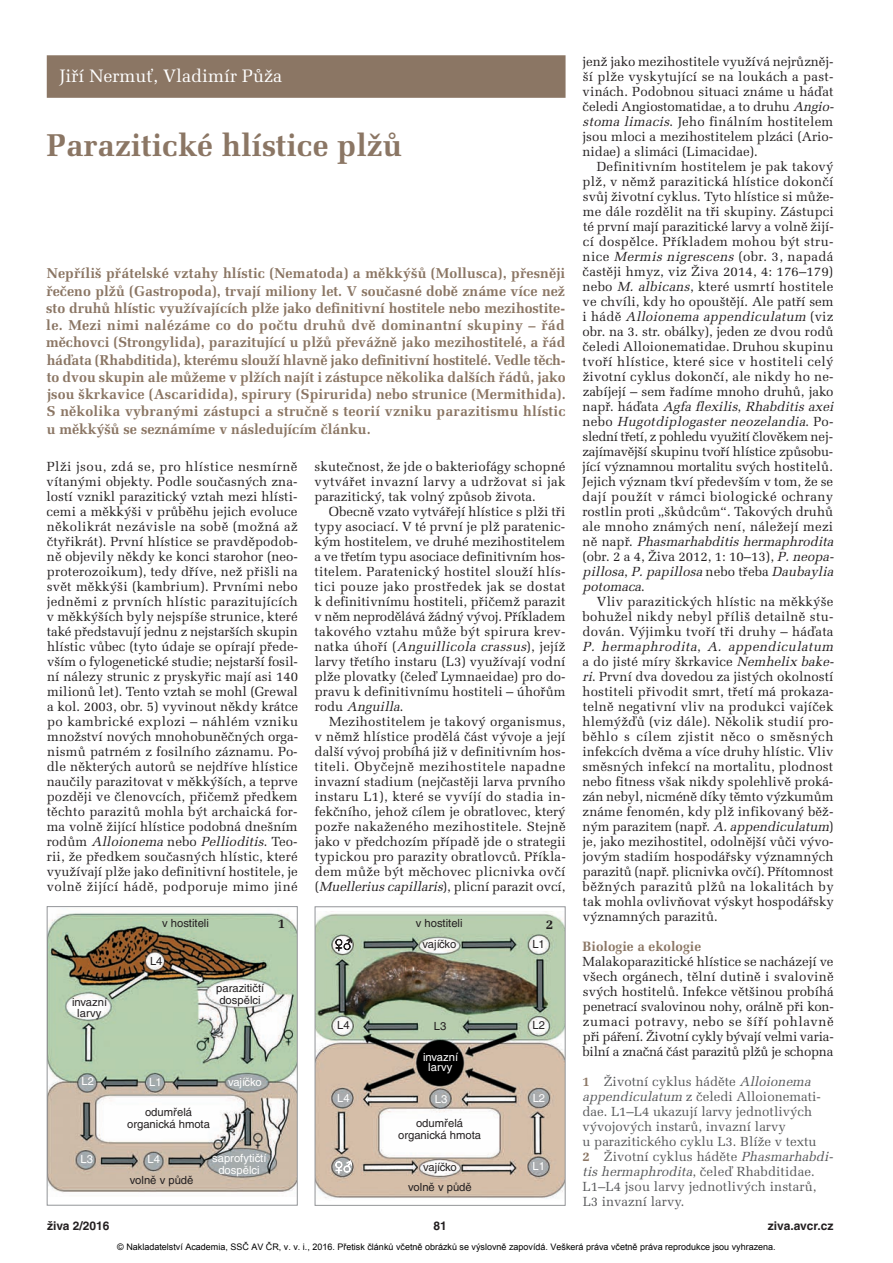
<style>
.page{position:relative;width:893px;height:1263px;background:#fff}
.page>*{position:absolute;margin:0;border:0;box-sizing:border-box;transform-origin:0 0}
.t1{font:700 31.5px "Melior CE";color:#8b7664}
.t2{font:18px "Melior CE";color:#fff}
.t3{font:700 14.25px/17.2px "Melior CE";color:#8b7664;text-align:justify}
.t4{font:700 13.5px "Melior CE";color:#8b7664}
.t5{font:700 13.5px "Melior CE";color:#231f20}
.t6{font:13.2px/15px "Melior CE";letter-spacing:.005em;color:#231f20;text-align:justify}
.t7{font:13.2px/15px "Melior CE";color:#57585a}
.t8{font:700 12px "Helvetica CE";color:#231f20}
.t9{font:11.25px/12px "Helvetica CE";color:#231f20;text-align:center}
.t10{font:11.25px/10.5px "Helvetica CE";color:#fff;text-align:center}
.t11{font:11.25px "Helvetica CE";letter-spacing:-.02em;color:#231f20}
.t12{font:11.25px "Helvetica CE";letter-spacing:-.02em;color:#fff}
.t13{font:9px "Arial";color:#000}
.s1{font-style:italic}
.s2{font-weight:700;color:#8b7664}
</style>
<div class="page">
<img style="left:317px;top:911px;width:247px;height:288px">
<div style="left:315px;top:906px;width:251px;height:300px;border:1px solid #939598"></div>
<img style="left:49px;top:913px;width:247px;height:280px">
<div style="left:47px;top:906px;width:251px;height:299px;border:1px solid #939598"></div>
<div style="left:47px;top:55px;width:519px;height:43px;background:#8b7664"></div>
<svg style="left:335px;top:938px;width:17px;height:13px"></svg>
<svg style="left:335px;top:1161px;width:17px;height:12px"></svg>
<h2 class="t2" style="left:60px;top:70px;width:224px">Jiří Nermuť, Vladimír Půža</h2>
<h1 class="t1" style="left:47px;top:134px;width:357px">Parazitické hlístice plžů</h1>
<p class="t3" style="left:46px;top:266px;width:521px">Nepříliš přátelské vztahy hlístic (Nematoda) a měkkýšů (Mollusca), přesněji řečeno plžů (Gastropoda), trvají miliony let. V současné době známe více než sto druhů hlístic využívajících plže jako definitivní hostitele nebo mezihostite&shy;le. Mezi nimi nalézáme co do počtu druhů dvě dominantní skupiny – řád měchovci (Strongylida), parazitující u plžů převážně jako mezihostitelé, a řád háďata (Rhabditida), kterému slouží hlavně jako definitivní hostitelé. Vedle těch&shy;to dvou skupin ale můžeme v plžích najít i zástupce několika dalších řádů, jako jsou škrkavice (Ascaridida), spirury (Spirurida) nebo strunice (Mermithida).<br>S několika vybranými zástupci a stručně s teorií vzniku parazitismu hlístic u měkkýšů se seznámíme v následujícím článku.</p>
<p class="t6" style="left:47px;top:461px;width:253px">Plži jsou, zdá se, pro hlístice nesmírně vítanými objekty. Podle současných zna&shy;lostí vznikl parazitický vztah mezi hlísti&shy;cemi a měkkýši v průběhu jejich evoluce několikrát nezávisle na sobě (možná až čtyřikrát). První hlístice se pravděpodob&shy;ně objevily někdy ke konci starohor (neo&shy;proterozoikum), tedy dříve, než přišli na svět měkkýši (kambrium). Prvními nebo jedněmi z prvních hlístic parazitujících v měkkýších byly nejspíše strunice, které také představují jednu z nejstarších skupin hlístic vůbec (tyto údaje se opírají přede&shy;vším o fylogenetické studie; nejstarší fosil&shy;ní nálezy strunic z pryskyřic mají asi 140 milionů let). Tento vztah se mohl (Grewal a kol. 2003, obr. 5) vyvinout někdy krátce po kambrické explozi – náhlém vzniku množství nových mnohobuněčných orga&shy;nismů patrném z fosilního záznamu. Po - dle některých autorů se nejdříve hlístice naučily parazitovat v měkkýších, a teprve později ve členovcích, přičemž předkem těchto parazitů mohla být archaická for&shy;ma volně žijící hlístice podobná dnešním r o d ů m <span class="s1">Alloionema</span> n e b o <span class="s1">Pellioditis</span>. Te o - rii, že předkem současných hlístic, které využívají plže jako definitivní hostitele, je volně žijící hádě, podporuje mimo jiné</p>
<p class="t6" style="left:314px;top:461px;width:253px">skutečnost, že jde o bakteriofágy schopné vytvářet invazní larvy a udržovat si jak parazitický, tak volný způsob života.</p>
<p class="t6" style="left:314px;top:506px;width:253px;text-indent:14px">Obecně vzato vytvářejí hlístice s plži tři typy asociací. V té první je plž paratenic&shy;kým hostitelem, ve druhé mezihostitelem a ve třetím typu asociace definitivním hos&shy;titelem. Paratenický hostitel slouží hlís - tici pouze jako prostředek jak se dostat k definitivnímu hostiteli, přičemž parazit v něm neprodělává žádný vývoj. Příkladem takového vztahu může být spirura krev&shy;n a t k a ú h o ř í ( <span class="s1">Anguillicola crassus</span>) , j e j í ž larvy třetího instaru (L3) využívají vodní plže plovatky (čeleď Lymnaeidae) pro do - pravu k definitivnímu hostiteli – úhořům r o d u <span class="s1">Anguilla</span>.</p>
<p class="t6" style="left:314px;top:716px;width:253px;text-indent:15px">Mezihostitelem je takový organismus, v němž hlístice prodělá část vývoje a její další vývoj probíhá již v definitivním hos&shy;titeli. Obyčejně mezihostitele napadne invazní stadium (nejčastěji larva prvního instaru L1), které se vyvíjí do stadia in - fekčního, jehož cílem je obratlovec, který pozře nakaženého mezihostitele. Stejně jako v předchozím případě jde o strategii typickou pro parazity obratlovců. Příkla&shy;dem může být měchovec plicnivka ovčí ( <span class="s1">Muellerius capillaris</span>) , p l i c n í p a r a z i t o v c í ,</p>
<p class="t9" style="left:162px;top:918px;width:48px">v hostiteli</p>
<p class="t9" style="left:416px;top:918px;width:48px">v hostiteli</p>
<p class="t5" style="left:278px;top:919px;width:9px">1</p>
<p class="t5" style="left:546px;top:919px;width:9px">2</p>
<p class="t9" style="left:72px;top:998px;width:37px;line-height:10.5px">invazní larvy</p>
<p class="t9" style="left:150px;top:956px;width:14px">L4</p>
<p class="t9" style="left:216px;top:983px;width:50px;text-align:left">parazitičtí dospělci</p>
<p class="t10" style="left:82px;top:1077px;width:14px">L2</p>
<p class="t10" style="left:81px;top:1155px;width:14px">L3</p>
<p class="t10" style="left:149px;top:1078px;width:14px">L1</p>
<p class="t9" style="left:127px;top:1107px;width:84px">odumřelá organická hmota</p>
<p class="t12" style="left:228px;top:1078px;width:35px">vajíčko</p>
<p class="t10" style="left:147px;top:1155px;width:14px">L4</p>
<p class="t9" style="left:130px;top:1175px;width:65px">volně v půdě</p>
<p class="t10" style="left:212px;top:1153px;width:56px;line-height:12px">saprofytičtí dospělci</p>
<p class="t9" style="left:337px;top:1020px;width:14px">L4</p>
<p class="t10" style="left:337px;top:1093px;width:14px">L4</p>
<p class="t11" style="left:423px;top:940px;width:35px">vajíčko</p>
<p class="t9" style="left:434px;top:1021px;width:14px">L3</p>
<p class="t10" style="left:423px;top:1052px;width:37px">invazní larvy</p>
<p class="t10" style="left:435px;top:1094px;width:14px">L3</p>
<p class="t9" style="left:398px;top:1118px;width:84px">odumřelá organická hmota</p>
<p class="t11" style="left:423px;top:1163px;width:35px">vajíčko</p>
<p class="t9" style="left:408px;top:1182px;width:65px">volně v půdě</p>
<p class="t9" style="left:532px;top:939px;width:14px">L1</p>
<p class="t9" style="left:533px;top:1020px;width:14px">L2</p>
<p class="t10" style="left:533px;top:1094px;width:14px">L2</p>
<p class="t10" style="left:532px;top:1162px;width:14px">L1</p>
<p class="t6" style="left:582px;top:56px;width:255px;text-align:left">jenž jako mezihostitele využívá nejrůzněj&shy;ší plže vyskytující se na loukách a past&shy;vinách. Podobnou situaci známe u háďat čeledi Angiostomatidae, a to druhu <span class="s1">Angio&shy;stoma limacis</span>. Jeho finálním hostitelem jsou mloci a mezihostitelem plzáci (Ario&shy;nidae) a slimáci (Limacidae).</p>
<p class="t6" style="left:582px;top:161px;width:255px;text-align:left;text-indent:15px">Definitivním hostitelem je pak takový plž, v němž parazitická hlístice dokončí svůj životní cyklus. Tyto hlístice si může&shy;me dále rozdělit na tři skupiny. Zástupci té první mají parazitické larvy a volně žijí&shy;cí dospělce. Příkladem mohou být stru&shy;nice <span class="s1">Mermis nigrescens</span> (obr. 3, napadá častěji hmyz, viz Živa 2014, 4: 176–179) nebo <span class="s1">M. albicans</span>, které usmrtí hostitele ve chvíli, kdy ho opouštějí. Ale patří sem i h á d ě <span class="s1">Alloionema appendiculatum</span> ( v i z obr. na 3. str. obálky), jeden ze dvou rodů čeledi Alloionematidae. Druhou skupinu tvoří hlístice, které sice v hostiteli celý životní cyklus dokončí, ale nikdy ho ne&shy;zabíjejí – sem řadíme mnoho druhů, jako n a p ř. h á ďa t a <span class="s1">Agfa flexilis</span>, <span class="s1">Rhabditis axei </span>n e b o <span class="s1">Hugotdiplogaster neozelandia</span>. P o - slední třetí, z pohledu využití člověkem nej&shy;zajímavější skupinu tvoří hlístice způsobu&shy;jící významnou mortalitu svých hostitelů.<br>Jejich význam tkví především v tom, že se dají použít v rámci biologické ochrany rostlin proti „škůdcům“. Takových druhů ale mnoho známých není, náležejí mezi n ě n a p ř. <span class="s1">Phasmarhabditis hermaphrodita </span>(obr. 2 a 4, Živa 2012, 1: 10–13), <span class="s1">P.neopa&shy;pillosa</span>, <span class="s1">P. papillosa</span> n e b o t ř e b a <span class="s1">Daubaylia potomaca</span>.</p>
<p class="t6" style="left:582px;top:596px;width:255px;text-align:left;text-indent:14px">Vliv parazitických hlístic na měkkýše bohužel nikdy nebyl příliš detailně stu - dován. Výjimku tvoří tři druhy – háďata <span class="s1">P. hermaphrodita</span>, <span class="s1">A. appendiculatum </span>a do jisté míry škrkavice <span class="s1">Nemhelix bake&shy;ri</span>. První dva dovedou za jistých okolností hostiteli přivodit smrt, třetí má prokaza&shy;telně negativní vliv na produkci vajíček hlemýžďů (viz dále). Několik studií pro&shy;běhlo s cílem zjistit něco o směsných infekcích dvěma a více druhy hlístic. Vliv směsných infekcí na mortalitu, plodnost nebo fitness však nikdy spolehlivě proká&shy;zán nebyl, nicméně díky těmto výzkumům známe fenomén, kdy plž infikovaný běž&shy;ným parazitem (např. <span class="s1">A.appendiculatum</span>) je, jako mezihostitel, odolnější vůči vývo&shy;jovým stadiím hospodářsky významných parazitů (např. plicnivka ovčí). Přítomnost běžných parazitů plžů na lokalitách by tak mohla ovlivňovat výskyt hospodářsky významných parazitů.</p>
<p class="t4" style="left:583px;top:942px;width:120px">Biologie a ekologie</p>
<p class="t6" style="left:583px;top:956px;width:253px">Malakoparazitické hlístice se nacházejí ve všech orgánech, tělní dutině i svalovině svých hostitelů. Infekce většinou probíhá penetrací svalovinou nohy, orálně při kon&shy;zumaci potravy, nebo se šíří pohlavně při páření. Životní cykly bývají velmi varia - bilní a značná část parazitů plžů je schopna</p>
<p class="t7" style="left:583px;top:1076px;width:255px"><span class="s2">1</span> Životní cyklus háděte <span class="s1">Alloionema appendiculatum</span>z čeledi Alloionemati&shy;dae. L1–L4 ukazují larvy jednotlivých vývojových instarů, invazní larvy<br>u parazitického cyklu L3. Blíže v textu<br><span class="s2">2</span> Životní cyklus háděte <span class="s1">Phasmarhabdi&shy;tis hermaphrodita</span>, čeleď Rhabditidae.<br>L1–L4 jsou larvy jednotlivých instarů,<br>L3 invazní larvy.</p>
<p class="t8" style="left:47px;top:1221px;width:64px">živa 2/2016</p>
<p class="t8" style="left:433px;top:1221px;width:15px">81</p>
<p class="t8" style="left:768px;top:1221px;width:67px">ziva.avcr.cz</p>
<p class="t13" style="left:117px;top:1241px;width:660px">© Nakladatelství Academia, SSČ AV ČR, v. v. i., 2016. Přetisk článků včetně obrázků se výslovně zapovídá. Veškerá práva včetně práva reprodukce jsou vyhrazena.</p>
</div>
